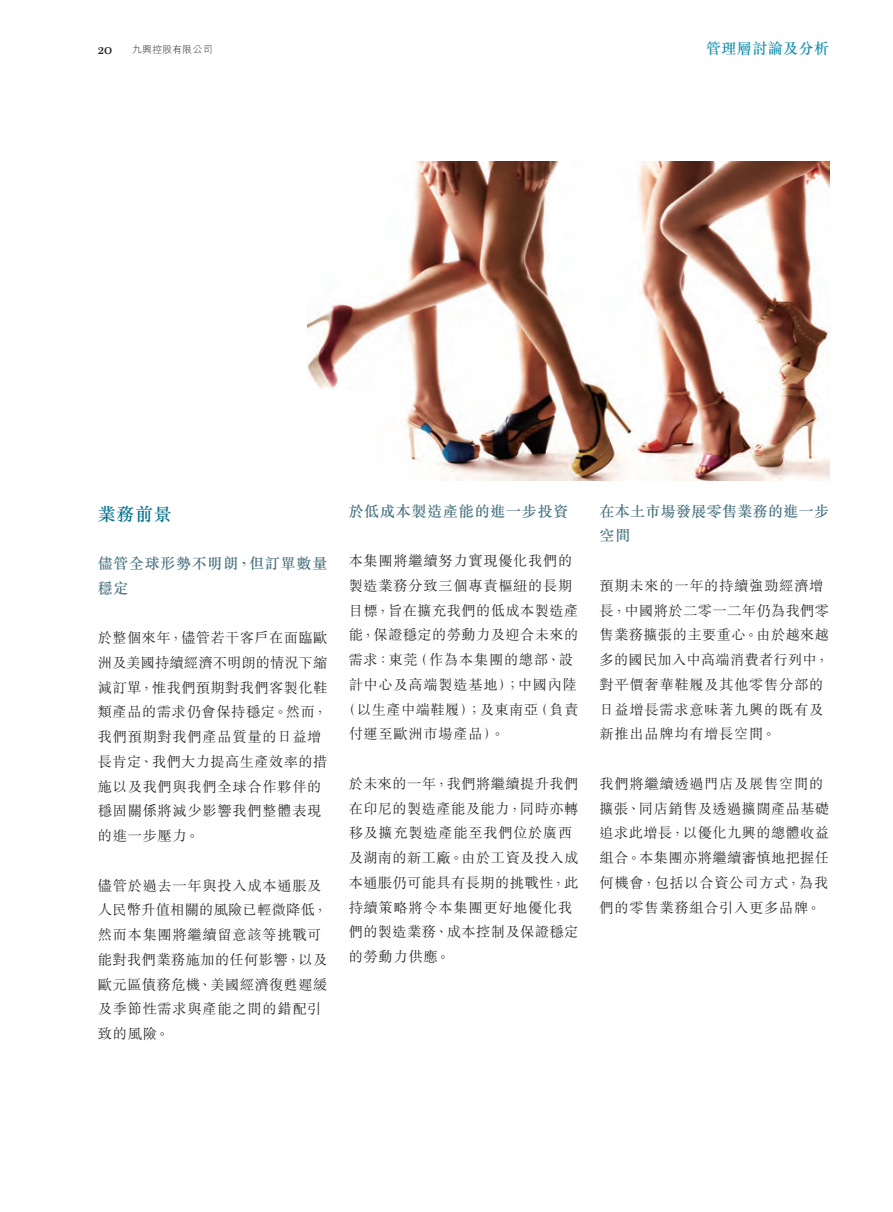
<style>
.page{position:relative;width:893px;height:1212px;background:#fff}
.page>*{position:absolute;margin:0;border:0;box-sizing:border-box;transform-origin:0 0}
.Heading_1{font:500 18px "M Sung HK";color:#00718e}
.Heading_2{font:500 15px/24.8px "M Sung HK";letter-spacing:.045em;color:#487280}
.Heading_2-2{font:500 15px/24.8px "M Sung HK";letter-spacing:.02em;color:#487280}
.t1{font:500 15px "M Sung HK";letter-spacing:.03em;color:#1591ad}
.t2{font:15px "Plantagenet Cherokee";color:#231f20}
.Body_Text{font:300 14.25px/24.8px "M Sung HK";letter-spacing:.04em;color:#231f20}
.t3{font:300 9.75px "M Hei HK";letter-spacing:.035em;color:#231f20}
</style>
<div class="page">
<img style="left:307px;top:162px;width:522px;height:318px">
<p class="t2" style="left:98px;top:40px;width:16px">20</p>
<p class="t3" style="left:132px;top:45px;width:82px">九興控股有限公司</p>
<p class="t1" style="left:706px;top:38px;width:125px">管理層討論及分析</p>
<p class="Heading_1" style="left:98px;top:502px;width:76px">業務前景</p>
<p class="Heading_2" style="left:98px;top:550px;width:231px">儘管全球形勢不明朗，但訂單數量穩定</p>
<p class="Body_Text" style="left:98px;top:624px;width:231px">於整個來年，儘管若干客戶在面臨歐洲及美國持續經濟不明朗的情況下縮減訂單，惟我們預期對我們客製化鞋類產品的需求仍會保持穩定。然而，我們預期對我們產品質量的日益增長肯定、我們大力提高生產效率的措施以及我們與我們全球合作夥伴的穩固關係將減少影響我們整體表現的進一步壓力。</p>
<p class="Body_Text" style="left:98px;top:872px;width:231px">儘管於過去一年與投入成本通脹及人民幣升值相關的風險已輕微降低，然而本集團將繼續留意該等挑戰可能對我們業務施加的任何影響，以及歐元區債務危機、美國經濟復甦遲緩及季節性需求與產能之間的錯配引致的風險。</p>
<p class="Heading_2" style="left:349px;top:498px;width:221px">於低成本製造產能的進一步投資</p>
<p class="Body_Text" style="left:349px;top:548px;width:225px">本集團將繼續努力實現優化我們的</p>
<p class="Body_Text" style="left:349px;top:572px;width:225px">製造業務分致三個專責樞紐的長期</p>
<p class="Body_Text" style="left:349px;top:597px;width:231px">目標，旨在擴充我們的低成本製造產</p>
<p class="Body_Text" style="left:349px;top:622px;width:231px">能，保證穩定的勞動力及迎合未來的</p>
<p class="Body_Text" style="left:349px;top:647px;width:226px">需求：東莞（作為本集團的總部、設</p>
<p class="Body_Text" style="left:349px;top:671px;width:230px">計中心及高端製造基地）；中國內陸</p>
<p class="Body_Text" style="left:342px;top:696px;width:238px">（以生產中端鞋履）；及東南亞（負責</p>
<p class="Body_Text" style="left:349px;top:721px;width:158px">付運至歐洲市場產品）。</p>
<p class="Body_Text" style="left:349px;top:770px;width:231px">於未來的一年，我們將繼續提升我們在印尼的製造產能及能力，同時亦轉移及擴充製造產能至我們位於廣西及湖南的新工廠。由於工資及投入成本通脹仍可能具有長期的挑戰性，此持續策略將令本集團更好地優化我們的製造業務、成本控制及保證穩定的勞動力供應。</p>
<p class="Heading_2-2" style="left:600px;top:498px;width:231px">在本土市場發展零售業務的進一步空間</p>
<p class="Body_Text" style="left:600px;top:572px;width:231px">預期未來的一年的持續強勁經濟增長，中國將於二零一二年仍為我們零售業務擴張的主要重心。由於越來越多的國民加入中高端消費者行列中，對平價奢華鞋履及其他零售分部的日益增長需求意味著九興的既有及新推出品牌均有增長空間。</p>
<p class="Body_Text" style="left:600px;top:770px;width:231px">我們將繼續透過門店及展售空間的擴張、同店銷售及透過擴闊產品基礎追求此增長，以優化九興的總體收益組合。本集團亦將繼續審慎地把握任何機會，包括以合資公司方式，為我們的零售業務組合引入更多品牌。</p>
</div>
